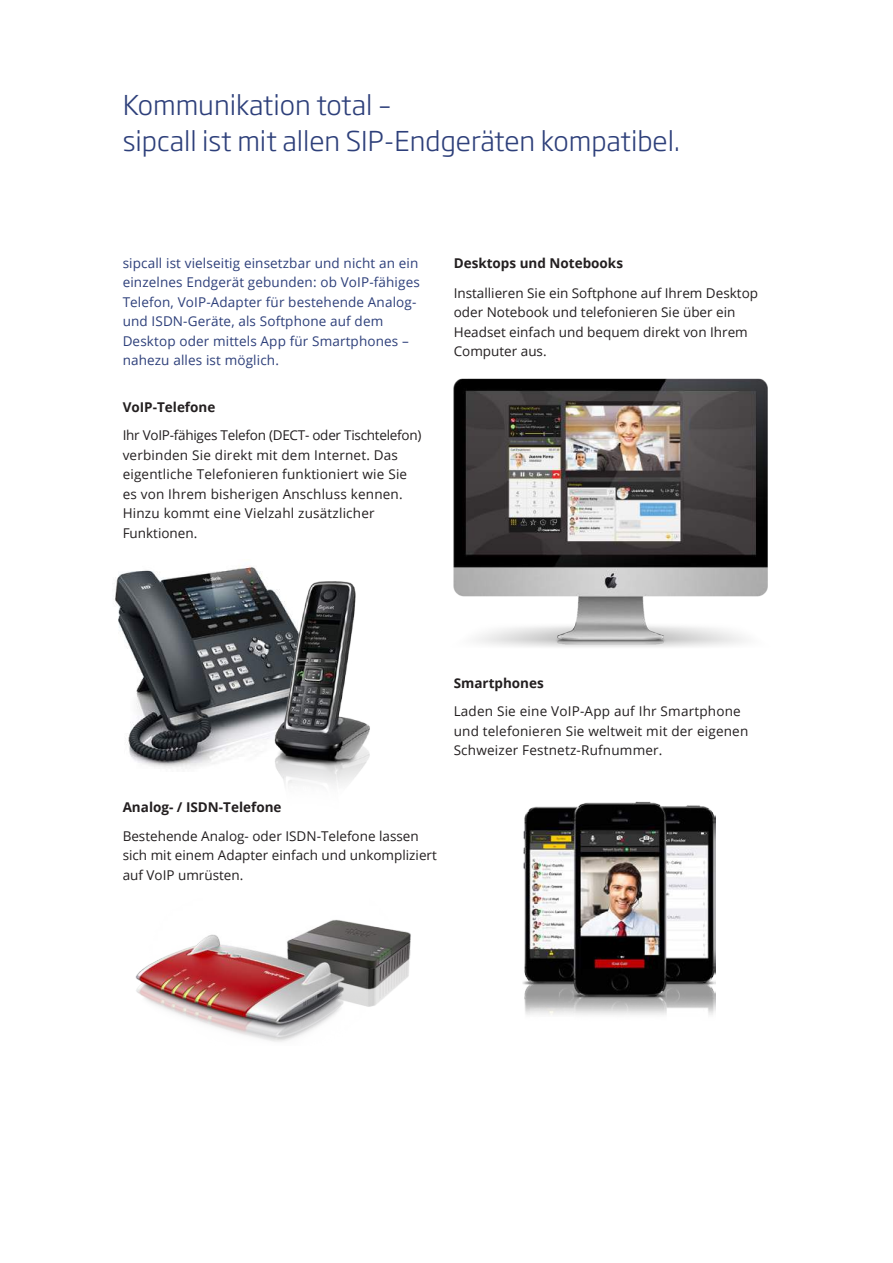
<style>
.page{position:relative;width:893px;height:1263px;background:#fff}
.page>*{position:absolute;margin:0;border:0;box-sizing:border-box;transform-origin:0 0}
.t1{font:300 27px/36px "Soho Gothic Pro";color:#2d3f7a}
.t2{font:13.5px/19.5px "Open Sans";color:#231f20}
.t3{font:13.5px/19.5px "Open Sans";letter-spacing:.01em;color:#2d3f7a}
.t4{font:700 13.5px "Open Sans";color:#231f20}
</style>
<div class="page">
<img style="left:135px;top:919px;width:276px;height:123px">
<img style="left:453px;top:378px;width:315px;height:269px">
<img style="left:523px;top:801px;width:192px;height:214px">
<img style="left:115px;top:566px;width:154px;height:202px">
<img style="left:269px;top:581px;width:101px;height:204px">
<h1 class="t1" style="left:123px;top:85px;width:559px">Kommunikation total –<br>sipcall ist mit allen SIP-Endgeräten kompatibel.</h1>
<p class="t3" style="left:123px;top:253px;width:299px">sipcall ist vielseitig einsetzbar und nicht an ein einzelnes Endgerät gebunden: ob VoIP-fähiges Telefon, VoIP-Adapter für bestehende Analog&shy;und ISDN-Geräte, als Softphone auf dem Desktop oder mittels App für Smartphones – nahezu alles ist möglich.</p>
<p class="t4" style="left:123px;top:397px;width:94px">VoIP-Telefone</p>
<p class="t2" style="left:123px;top:425px;width:300px">Ihr VoIP-fähiges Telefon (DECT- oder Tischtelefon) verbinden Sie direkt mit dem Internet. Das eigentliche Telefonieren funktioniert wie Sie es von Ihrem bisherigen Anschluss kennen.<br>Hinzu kommt eine Vielzahl zusätzlicher Funktionen.</p>
<p class="t4" style="left:454px;top:253px;width:171px">Desktops und Notebooks</p>
<p class="t2" style="left:454px;top:282px;width:306px">Installieren Sie ein Softphone auf Ihrem Desktop oder Notebook und telefonieren Sie über ein Headset einfach und bequem direkt von Ihrem Computer aus.</p>
<p class="t4" style="left:454px;top:673px;width:92px">Smartphones</p>
<p class="t2" style="left:454px;top:701px;width:296px">Laden Sie eine VoIP-App auf Ihr Smartphone und telefonieren Sie weltweit mit der eigenen<br>Schweizer Festnetz-Rufnummer.</p>
<p class="t4" style="left:123px;top:798px;width:160px">Analog- / ISDN-Telefone</p>
<p class="t2" style="left:123px;top:825px;width:316px">Bestehende Analog- oder ISDN-Telefone lassen sich mit einem Adapter einfach und unkompliziert auf VoIP umrüsten.</p>
</div>
